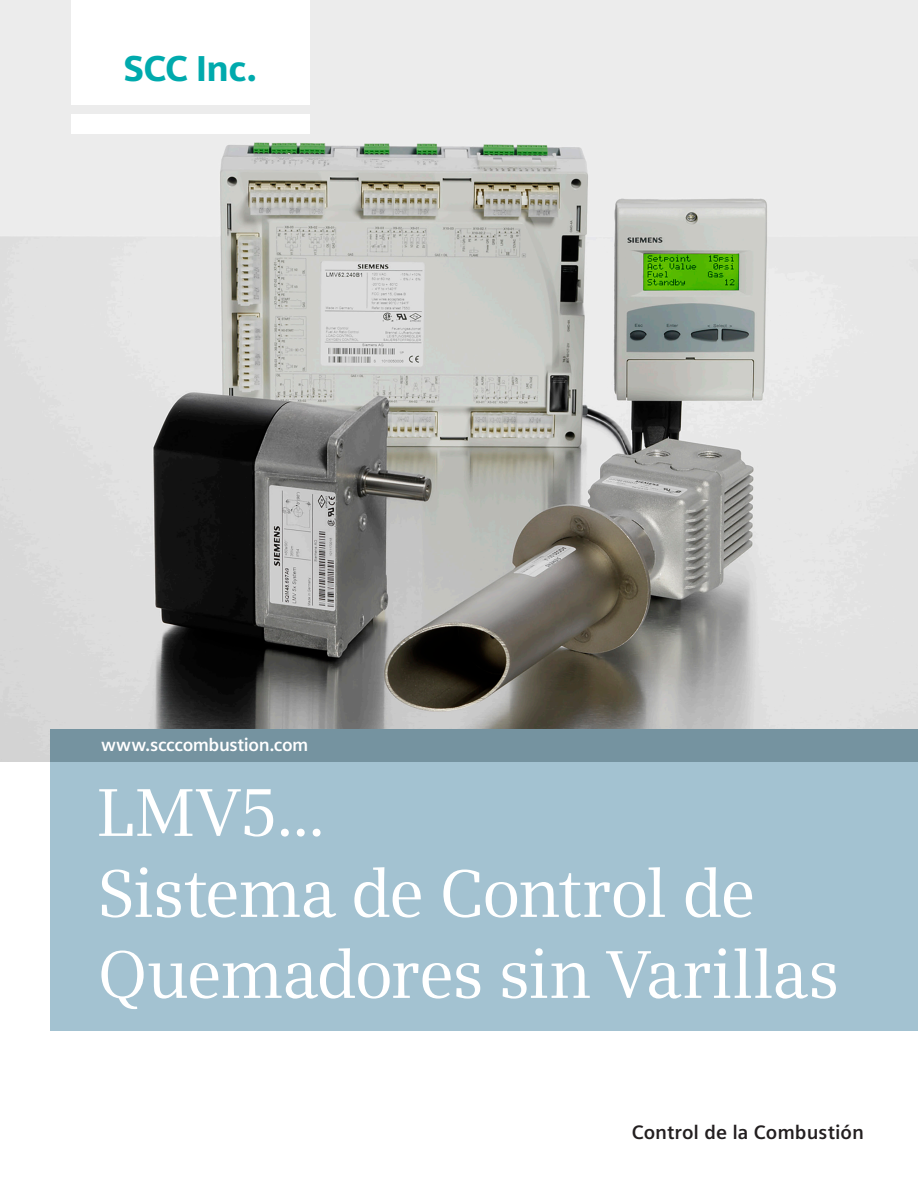
<style>
.page{position:relative;width:918px;height:1188px;background:#fff}
.page>*{position:absolute;margin:0;border:0;box-sizing:border-box;transform-origin:0 0}
.t1{font:67.5px/81px "Siemens Serif";letter-spacing:-.02em;color:#fff}
.t2{font:900 36px "Siemens Sans";letter-spacing:-.025em;color:#00aaad}
.t3{font:700 19.5px "Siemens Sans";color:#231f20}
.t4{font:700 18px "Siemens Sans";letter-spacing:-.025em;color:#fff}
</style>
<div class="page">
<img style="left:0;top:0;width:918px;height:761px">
<div style="left:51px;top:761px;width:867px;height:270px;background:#a3c2d1"></div>
<div style="left:51px;top:729px;width:867px;height:32px;background:#7593a0"></div>
<div style="left:71px;top:0;width:239px;height:105px;background:#fff"></div>
<div style="left:71px;top:114px;width:239px;height:19px;background:#fff"></div>
<h1 class="t2" style="left:124px;top:48px;width:135px">SCC Inc.</h1>
<h1 class="t4" style="left:101px;top:734px;width:209px">www.scccombustion.com</h1>
<h1 class="t1" style="left:97px;top:773px;width:231px">LMV5...</h1>
<h1 class="t1" style="left:97px;top:854px;width:744px">Sistema de Control de<br>Quemadores sin Varillas</h1>
<p class="t3" style="left:632px;top:1122px;width:234px">Control de la Combustión</p>
</div>
